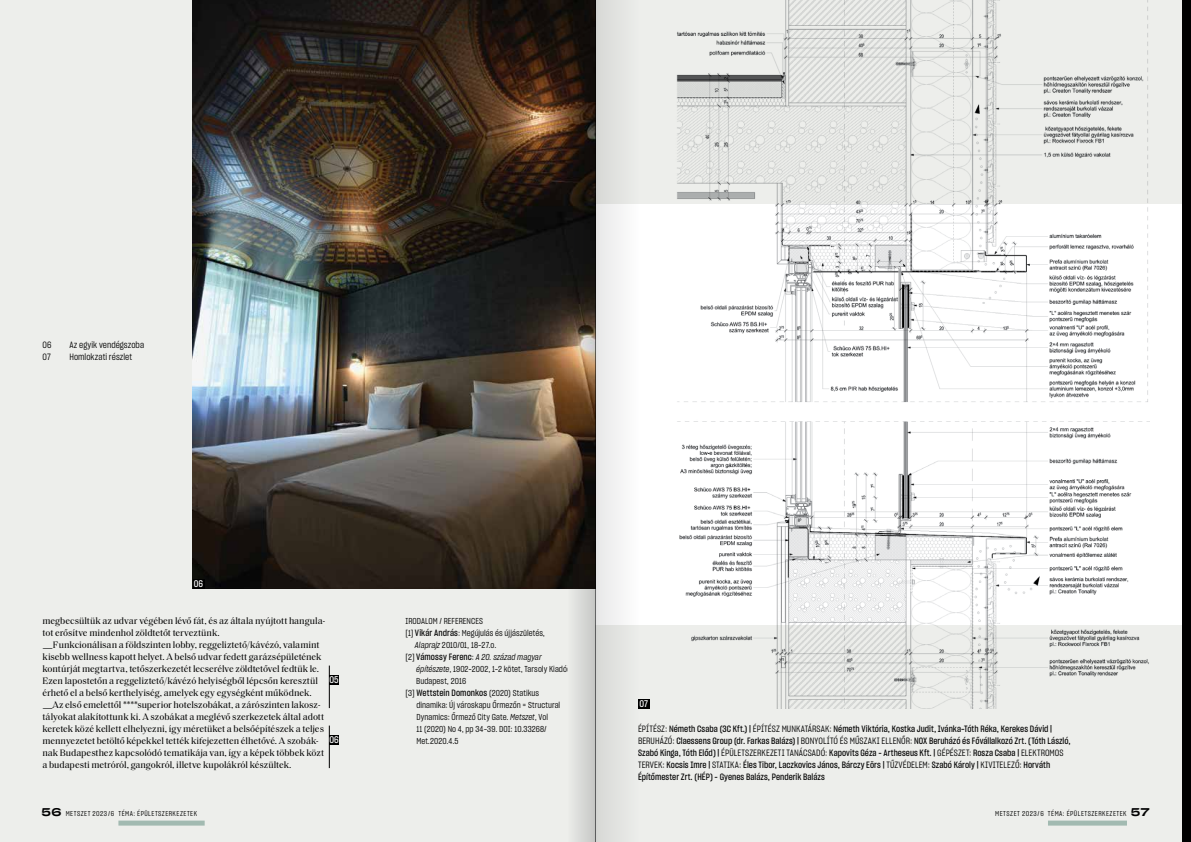
<style>
.page{position:relative;width:1191px;height:842px;background:#fff}
.page>*{position:absolute;margin:0;border:0;box-sizing:border-box;transform-origin:0 0}
.t1{font:9.5px/12px "Saol Text";letter-spacing:-.005em;color:#000}
.t2{font:9.5px "Sharp Grotesk Medium 15";letter-spacing:-.005em;color:#fff}
.t3{font:9px/12px "Sharp Grotesk Medium 15";letter-spacing:.005em;color:#000}
.t4{font:9px "Sharp Grotesk Book 15";letter-spacing:.005em;color:#000}
.t5{font:8.5px "Sharp Grotesk Book 15";letter-spacing:.005em;color:#000}
.t6{font:8.5px "Sharp Grotesk Book Italic 15";letter-spacing:-.01em;color:#000}
.t7{font:7px "Sharp Grotesk Book 15";letter-spacing:.07em;color:#000}
.s1{font-family:"Mid Century Sans"}
.s2{font-family:"Sharp Grotesk Medium 15";font-size:9px}
.s3{font-family:"Sharp Grotesk Book Italic 15"}
.s4{font-family:"Sharp Grotesk Book 15"}
.s5{font-family:"Sharp Grotesk Medium 25";font-size:11px}
</style>
<div class="page">
<div style="left:0;top:0;width:595px;height:842px;background:#edeeeb"></div>
<div style="left:595px;top:0;width:596px;height:842px;background:#edeeeb"></div>
<div style="left:595px;top:204px;width:587px;height:420px;background:#fff"></div>
<img style="left:671px;top:0;width:478px;height:708px">
<img style="left:193px;top:0;width:374px;height:588px">
<div style="left:193px;top:579px;width:11px;height:9px;background:#000"></div>
<div style="left:638px;top:699px;width:11px;height:9px;background:#000"></div>
<hr style="left:329px;top:665px;width:1px;height:43px;background:#000">
<div style="left:329px;top:675px;width:10px;height:9px;background:#000"></div>
<hr style="left:329px;top:725px;width:1px;height:43px;background:#000">
<div style="left:329px;top:735px;width:10px;height:9px;background:#000"></div>
<div style="left:1182px;top:0;width:9px;height:842px;background:#000"></div>
<div style="left:118px;top:820px;width:87px;height:5px;background:#a2bab1"></div>
<div style="left:1048px;top:820px;width:79px;height:5px;background:#a2bab1"></div>
<div style="left:595px;top:0;width:43px;height:842px;background:linear-gradient(to right,#dfdfde,#f4f5f4)"></div>
<svg style="left:567px;top:0;width:28px;height:842px;background:#655c53"></svg>
<hr style="left:595px;top:0;width:1px;height:842px;background:#8a8c8e">
<p class="t4" style="left:43px;top:339px;width:10px">06</p>
<p class="t4" style="left:69px;top:339px;width:76px">Az egyik vendégszoba</p>
<p class="t4" style="left:43px;top:351px;width:10px">07</p>
<p class="t4" style="left:69px;top:351px;width:64px">Homlokzati részlet</p>
<p class="t2" style="left:194px;top:577px;width:11px">06</p>
<p class="t1" style="left:43px;top:614px;width:284px">megbecsültük az udvar végében lévő fát, és az általa nyújtott hangula&shy;tot erősítve mindenhol zöldtetőt terveztünk.<br><span class="s1">—</span>Funkcionálisan a földszinten lobby, reggeliztető/kávézó, valamint kisebb wellness kapott helyet. A belső udvar fedett garázsépületének kontúrját megtartva, tetőszerkezetét lecserélve zöldtetővel fedtük le.<br>Ezen lapostetőn a reggeliztető/kávézó helyiségből lépcsőn keresztül érhető el a belső kerthelyiség, amelyek egy egységként működnek. <span class="s1">—</span>Az első emelettől ****superior hotelszobákat, a zárószinten lakosz&shy;tályokat alakítottunk ki. A szobákat a meglévő szerkezetek által adott keretek közé kellett elhelyezni, így méretüket a belsőépítészek a teljes mennyezetet betöltő képekkel tették kifejezetten élhetővé. A szobák&shy;nak Budapesthez kapcsolódó tematikája van, így a képek többek közt a budapesti metróról, gangokról, illetve kupolákról készültek.</p>
<p class="t2" style="left:329px;top:673px;width:11px">05</p>
<p class="t2" style="left:329px;top:733px;width:11px">06</p>
<p class="t5" style="left:405px;top:615px;width:79px">IRODALOM / REFERENCES</p>
<p class="t5" style="left:405px;top:627px;width:141px">[1] <span class="s2">Vikár András</span>: Megújulás és újjászületés,</p>
<p class="t5" style="left:415px;top:639px;width:83px"><span class="s3">Alaprajz</span> 2010/01, 18-27.o.</p>
<p class="t6" style="left:405px;top:651px;width:138px"><span class="s4">[2]</span> <span class="s2">Vámossy Ferenc</span><span class="s4">:</span> A 20. század magyar</p>
<p class="t5" style="left:416px;top:663px;width:152px"><span class="s3">építészete</span>, 1902–2002, 1-2 kötet, Tarsoly Kiadó</p>
<p class="t5" style="left:416px;top:675px;width:51px">Budapest, 2016</p>
<p class="t5" style="left:405px;top:687px;width:135px">[3] <span class="s2">Wettstein Domonkos</span> (2020) Statikus</p>
<p class="t5" style="left:416px;top:699px;width:145px">dinamika: Új városkapu Őrmezőn = Structural</p>
<p class="t5" style="left:416px;top:711px;width:133px">Dynamics: Őrmező City Gate. <span class="s3">Metszet</span>, Vol</p>
<p class="t5" style="left:416px;top:723px;width:132px">11 (2020) No 4, pp 34-39. DOI: 10.33268/</p>
<p class="t5" style="left:416px;top:735px;width:44px">Met.2020.4.5</p>
<p class="t2" style="left:639px;top:697px;width:10px">07</p>
<p class="t3" style="left:638px;top:722px;width:434px"><span class="s4">ÉPÍTÉSZ:</span> Németh Csaba (3C Kft.) | <span class="s4">ÉPÍTÉSZ MUNKATÁRSAK:</span> Németh Viktória, Kostka Judit, Ivánka-Tóth Réka, Kerekes Dávid | <span class="s4">BERUHÁZÓ:</span> Claessens Group (dr. Farkas Balázs) | <span class="s4">BONYOLÍTÓ ÉS MŰSZAKI ELLENŐR:</span> NOX Beruházó és Fővállalkozó Zrt. (Tóth László, Szabó Kinga, Tóth Előd) | <span class="s4">ÉPÜLETSZERKEZETI TANÁCSADÓ:</span> Kapovits Géza – Artheseus Kft. | <span class="s4">GÉPÉSZET:</span> Rosza Csaba | <span class="s4">ELEKTROMOS TERVEK:</span> Kocsis Imre | <span class="s4">STATIKA:</span> Éles Tibor, Laczkovics János, Bárczy Eörs | <span class="s4">TŰZVÉDELEM:</span> Szabó Károly | <span class="s4">KIVITELEZŐ:</span> Horváth Építőmester Zrt. (HÉP) – Gyenes Balázs, Penderik Balázs</p>
<p class="t7" style="left:42px;top:809px;width:157px"><span class="s5">56</span> METSZET 2023/6 TÉMA: ÉPÜLETSZERKEZETEK</p>
<p class="t7" style="left:995px;top:809px;width:156px">METSZET 2023/6 TÉMA: ÉPÜLETSZERKEZETEK <span class="s5">57</span></p>
</div>
